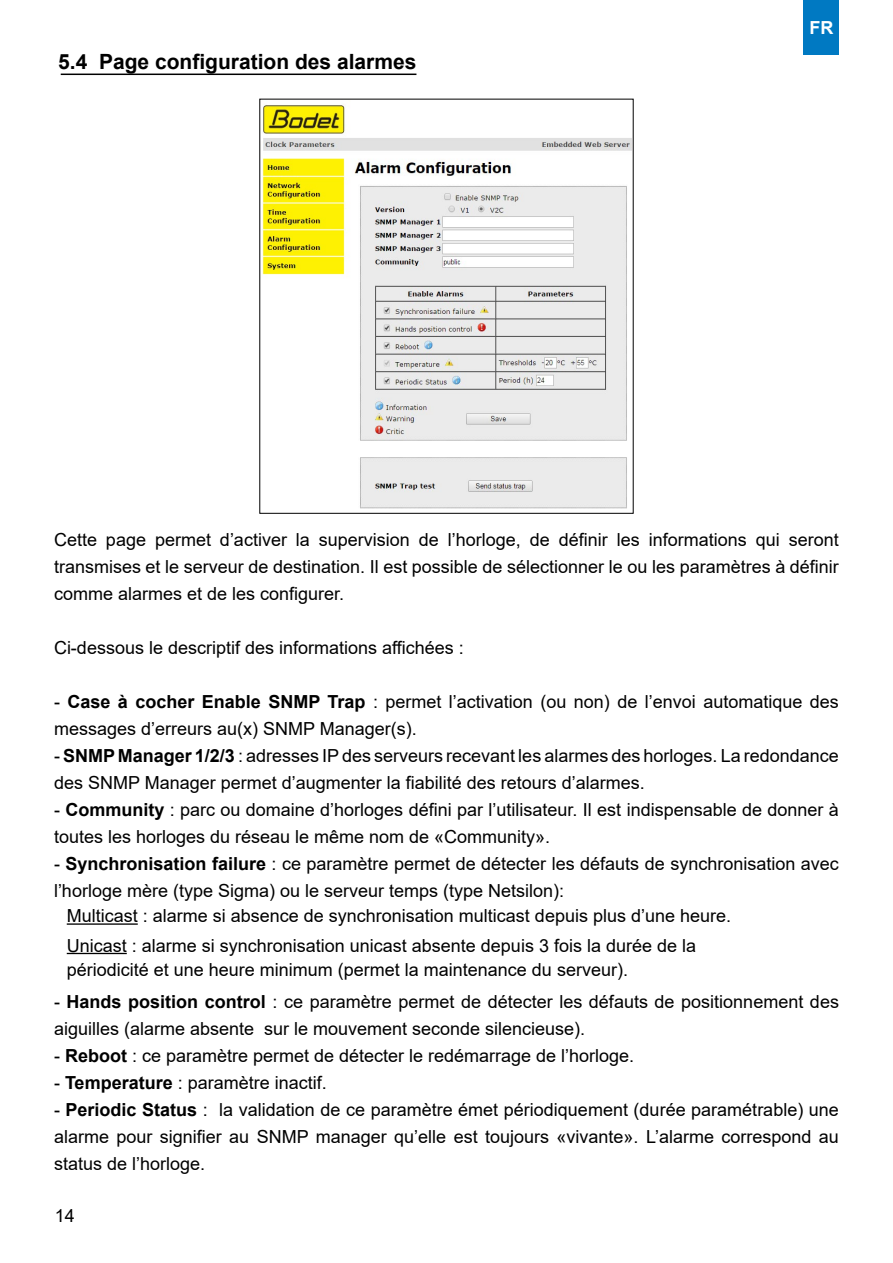
<style>
.page{position:relative;width:893px;height:1263px;background:#fff}
.page>*{position:absolute;margin:0;border:0;box-sizing:border-box;transform-origin:0 0}
.t1{font:700 21px "Arial";color:#000}
.t2{font:18px/27px "Arial";color:#000}
.t3{font:700 18px "Arial";color:#fff}
.s1{font-weight:700}
</style>
<div class="page">
<div style="left:804px;top:0;width:35px;height:54px;background:#0079c2"></div>
<hr style="left:61px;top:74px;width:355px;height:1px;background:#000">
<hr style="left:67px;top:923px;width:71px;height:2px;background:#000">
<hr style="left:67px;top:953px;width:60px;height:1px;background:#000">
<img style="left:262px;top:105px;width:370px;height:404px">
<p class="t1" style="left:58px;top:47px;width:360px">5.4 Page configuration des alarmes</p>
<p class="t3" style="left:809px;top:15px;width:25px">FR</p>
<p class="t2" style="left:54px;top:526px;width:786px;text-align:justify">Cette page permet d’activer la supervision de l’horloge, de définir les informations qui seront transmises et le serveur de destination. Il est possible de sélectionner le ou les paramètres à définir comme alarmes et de les configurer.</p>
<p class="t2" style="left:54px;top:634px;width:411px">Ci-dessous le descriptif des informations affichées :</p>
<p class="t2" style="left:54px;top:688px;width:786px">- <span class="s1">Case à cocher Enable SNMP Trap</span> : permet l’activation (ou non) de l’envoi automatique des messages d’erreurs au(x) SNMP Manager(s).</p>
<p class="t2" style="left:54px;top:742px;width:786px">- <span class="s1">SNMP Manager 1/2/3</span> : adresses IP des serveurs recevant les alarmes des horloges. La redondance des SNMP Manager permet d’augmenter la fiabilité des retours d’alarmes.</p>
<p class="t2" style="left:54px;top:796px;width:786px">- <span class="s1">Community</span> : parc ou domaine d’horloges défini par l’utilisateur. Il est indispensable de donner à toutes les horloges du réseau le même nom de «Community».</p>
<p class="t2" style="left:54px;top:850px;width:786px">- <span class="s1">Synchronisation failure</span> : ce paramètre permet de détecter les défauts de synchronisation avec l’horloge mère (type Sigma) ou le serveur temps (type Netsilon):</p>
<p class="t2" style="left:67px;top:901px;width:666px;line-height:29.4px">Multicast : alarme si absence de synchronisation multicast depuis plus d’une heure.<br>Unicast : alarme si synchronisation unicast absente depuis 3 fois la durée de la</p>
<p class="t2" style="left:67px;top:956px;width:563px">périodicité et une heure minimum (permet la maintenance du serveur).</p>
<p class="t2" style="left:54px;top:988px;width:786px">- <span class="s1">Hands position control</span> : ce paramètre permet de détecter les défauts de positionnement des aiguilles (alarme absente sur le mouvement seconde silencieuse).</p>
<p class="t2" style="left:54px;top:1042px;width:582px">- <span class="s1">Reboot</span> : ce paramètre permet de détecter le redémarrage de l’horloge.</p>
<p class="t2" style="left:54px;top:1069px;width:274px">- <span class="s1">Temperature</span> : paramètre inactif.</p>
<p class="t2" style="left:54px;top:1096px;width:786px;text-align:justify">- <span class="s1">Periodic Status</span> : la validation de ce paramètre émet périodiquement (durée paramétrable) une alarme pour signifier au SNMP manager qu’elle est toujours «vivante». L’alarme correspond au status de l’horloge.</p>
<p class="t2" style="left:55px;top:1202px;width:22px">14</p>
</div>
